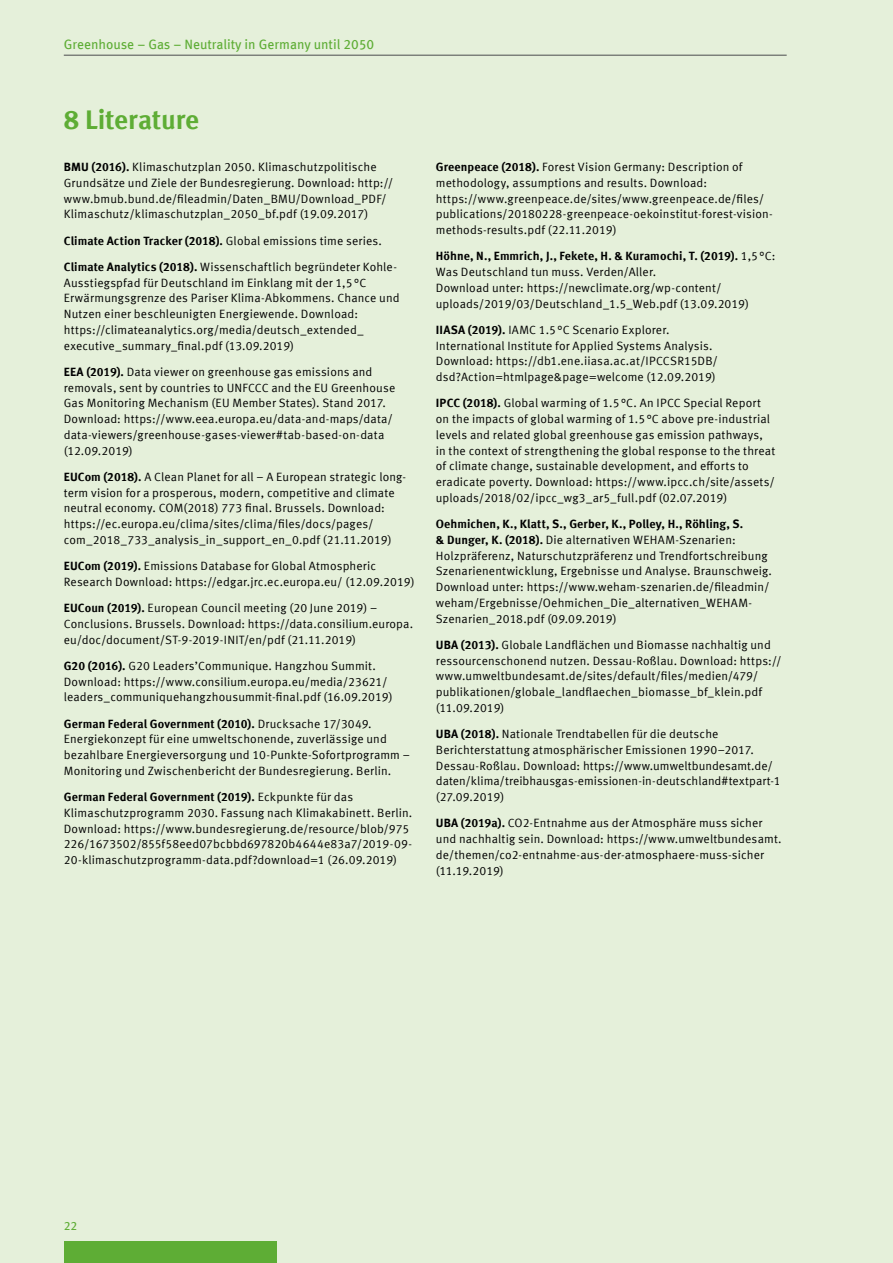
<style>
.page{position:relative;width:893px;height:1263px;background:#e5f0da}
.page>*{position:absolute;margin:0;border:0;box-sizing:border-box;transform-origin:0 0}
.Innenseiten_H2_Headline{font:700 27px "Meta Offc";letter-spacing:-.01em;color:#5ead35}
.t1{font:13.5px "Meta Offc";color:#5ead35}
.Innenseiten_P_Copy_Literaturverzeichnis{font:12px/15.8px "Meta Offc Norm";letter-spacing:.01em;color:#000}
.Innenseiten_P_Copy_Literaturverzeichnis-2{font:700 12px "Meta Offc";letter-spacing:.005em;color:#000}
.t2{font:12px "Meta Offc";color:#5ead35}
.s1{font-family:"Meta Offc";font-weight:700}
.s2{font-family:"Meta Offc Norm";font-weight:400}
</style>
<div class="page">
<div style="left:64px;top:1242px;width:212px;height:21px;background:#5ead35"></div>
<hr style="left:64px;top:55px;width:723px;height:1px;background:#4b4b4d">
<p class="t1" style="left:64px;top:36px;width:312px">Greenhouse – Gas – Neutrality in Germany until 2050</p>
<h2 class="Innenseiten_H2_Headline" style="left:64px;top:104px;width:137px">8 Literature</h2>
<p class="Innenseiten_P_Copy_Literaturverzeichnis" style="left:64px;top:159px;width:331px"><span class="s1">BMU (2016).</span> Klimaschutzplan 2050. Klimaschutzpolitische Grundsätze und Ziele der Bundesregierung. Download: http:// www.bmub.bund.de/fileadmin/Daten_BMU/Download_PDF/ Klimaschutz/klimaschutzplan_2050_bf.pdf (19.09.2017)</p>
<p class="Innenseiten_P_Copy_Literaturverzeichnis-2" style="left:64px;top:233px;width:320px">Climate Action Tracker (2018). <span class="s2">Global emissions time series.</span></p>
<p class="Innenseiten_P_Copy_Literaturverzeichnis" style="left:64px;top:259px;width:337px"><span class="s1">Climate Analytics (2018).</span> Wissenschaftlich begründeter Kohle-Ausstiegspfad für Deutschland im Einklang mit der 1,5°C Erwärmungsgrenze des Pariser Klima-Abkommens. Chance und Nutzen einer beschleunigten Energiewende. Download: https://climateanalytics.org/media/deutsch_extended_ executive_summary_final.pdf (13.09.2019)</p>
<p class="Innenseiten_P_Copy_Literaturverzeichnis" style="left:64px;top:364px;width:333px"><span class="s1">EEA (2019).</span> Data viewer on greenhouse gas emissions and removals, sent by countries to UNFCCC and the EU Greenhouse Gas Monitoring Mechanism (EU Member States). Stand 2017.<br>Download: https://www.eea.europa.eu/data-and-maps/data/ data-viewers/greenhouse-gases-viewer#tab-based-on-data (12.09.2019)</p>
<p class="Innenseiten_P_Copy_Literaturverzeichnis" style="left:64px;top:469px;width:344px"><span class="s1">EUCom (2018).</span> A Clean Planet for all – A European strategic long&shy;term vision for a prosperous, modern, competitive and climate neutral economy. COM(2018) 773 final. Brussels. Download: https://ec.europa.eu/clima/sites/clima/files/docs/pages/ com_2018_733_analysis_in_support_en_0.pdf (21.11.2019)</p>
<p class="Innenseiten_P_Copy_Literaturverzeichnis" style="left:64px;top:558px;width:352px"><span class="s1">EUCom (2019).</span> Emissions Database for Global Atmospheric<br>Research Download: https://edgar.jrc.ec.europa.eu/ (12.09.2019)</p>
<p class="Innenseiten_P_Copy_Literaturverzeichnis" style="left:64px;top:600px;width:351px"><span class="s1">EUCoun (2019).</span> European Council meeting (20 June 2019) –<br>Conclusions. Brussels. Download: https://data.consilium.europa. eu/doc/document/ST-9-2019-INIT/en/pdf (21.11.2019)</p>
<p class="Innenseiten_P_Copy_Literaturverzeichnis" style="left:64px;top:658px;width:330px"><span class="s1">G20 (2016).</span> G20 Leaders’Communique. Hangzhou Summit.<br>Download: https://www.consilium.europa.eu/media/23621/ leaders_communiquehangzhousummit-final.pdf (16.09.2019)</p>
<p class="Innenseiten_P_Copy_Literaturverzeichnis" style="left:64px;top:716px;width:348px"><span class="s1">German Federal Government (2010).</span> Drucksache 17/3049.<br>Energiekonzept für eine umweltschonende, zuverlässige und bezahlbare Energieversorgung und 10-Punkte-Sofortprogramm – Monitoring und Zwischenbericht der Bundesregierung. Berlin.</p>
<p class="Innenseiten_P_Copy_Literaturverzeichnis" style="left:64px;top:789px;width:350px"><span class="s1">German Federal Government (2019).</span> Eckpunkte für das Klimaschutzprogramm 2030. Fassung nach Klimakabinett. Berlin.<br>Download: https://www.bundesregierung.de/resource/blob/975<br>226/1673502/855f58eed07bcbbd697820b4644e83a7/2019-09- 20-klimaschutzprogramm-data.pdf?download=1 (26.09.2019)</p>
<p class="Innenseiten_P_Copy_Literaturverzeichnis" style="left:436px;top:159px;width:338px"><span class="s1">Greenpeace (2018).</span> Forest Vision Germany: Description of methodology, assumptions and results. Download: https://www.greenpeace.de/sites/www.greenpeace.de/files/ publications/20180228-greenpeace-oekoinstitut-forest-vision&shy;methods-results.pdf (22.11.2019)</p>
<p class="Innenseiten_P_Copy_Literaturverzeichnis" style="left:436px;top:249px;width:341px"><span class="s1">Höhne, N., Emmrich, J., Fekete, H. &amp; Kuramochi, T. (2019).</span> 1,5°C:<br>Was Deutschland tun muss. Verden/Aller.<br>Download unter: https://newclimate.org/wp-content/ uploads/2019/03/Deutschland_1.5_Web.pdf (13.09.2019)</p>
<p class="Innenseiten_P_Copy_Literaturverzeichnis" style="left:436px;top:322px;width:284px"><span class="s1">IIASA (2019).</span> IAMC 1.5°C Scenario Explorer.<br>International Institute for Applied Systems Analysis.<br>Download: https://db1.ene.iiasa.ac.at/IPCCSR15DB/ dsd?Action=htmlpage&amp;page=welcome (12.09.2019)</p>
<p class="Innenseiten_P_Copy_Literaturverzeichnis" style="left:436px;top:396px;width:341px"><span class="s1">IPCC (2018).</span> Global warming of 1.5°C. An IPCC Special Report on the impacts of global warming of 1.5°C above pre-industrial levels and related global greenhouse gas emission pathways, in the context of strengthening the global response to the threat of climate change, sustainable development, and efforts to eradicate poverty. Download: https://www.ipcc.ch/site/assets/ uploads/2018/02/ipcc_wg3_ar5_full.pdf (02.07.2019)</p>
<p class="Innenseiten_P_Copy_Literaturverzeichnis" style="left:436px;top:516px;width:338px"><span class="s1">Oehmichen, K., Klatt, S., Gerber, K., Polley, H., Röhling, S.<br>&amp; Dunger, K. (2018).</span> Die alternativen WEHAM-Szenarien:<br>Holzpräferenz, Naturschutzpräferenz und Trendfortschreibung Szenarienentwicklung, Ergebnisse und Analyse. Braunschweig.<br>Download unter: https://www.weham-szenarien.de/fileadmin/ weham/Ergebnisse/Oehmichen_Die_alternativen_WEHAM-Szenarien_2018.pdf (09.09.2019)</p>
<p class="Innenseiten_P_Copy_Literaturverzeichnis" style="left:436px;top:637px;width:347px"><span class="s1">UBA (2013).</span> Globale Landflächen und Biomasse nachhaltig und ressourcenschonend nutzen. Dessau-Roßlau. Download: https:// www.umweltbundesamt.de/sites/default/files/medien/479/ publikationen/globale_landflaechen_biomasse_bf_klein.pdf (11.09.2019)</p>
<p class="Innenseiten_P_Copy_Literaturverzeichnis" style="left:436px;top:726px;width:346px"><span class="s1">UBA (2018).</span> Nationale Trendtabellen für die deutsche Berichterstattung atmosphärischer Emissionen 1990–2017.<br>Dessau-Roßlau. Download: https://www.umweltbundesamt.de/ daten/klima/treibhausgas-emissionen-in-deutschland#textpart-1 (27.09.2019)</p>
<p class="Innenseiten_P_Copy_Literaturverzeichnis" style="left:436px;top:816px;width:347px"><span class="s1">UBA (2019a).</span> CO2-Entnahme aus der Atmosphäre muss sicher und nachhaltig sein. Download: https://www.umweltbundesamt. de/themen/co2-entnahme-aus-der-atmosphaere-muss-sicher (11.19.2019)</p>
<p class="t2" style="left:64px;top:1218px;width:15px">22</p>
</div>
